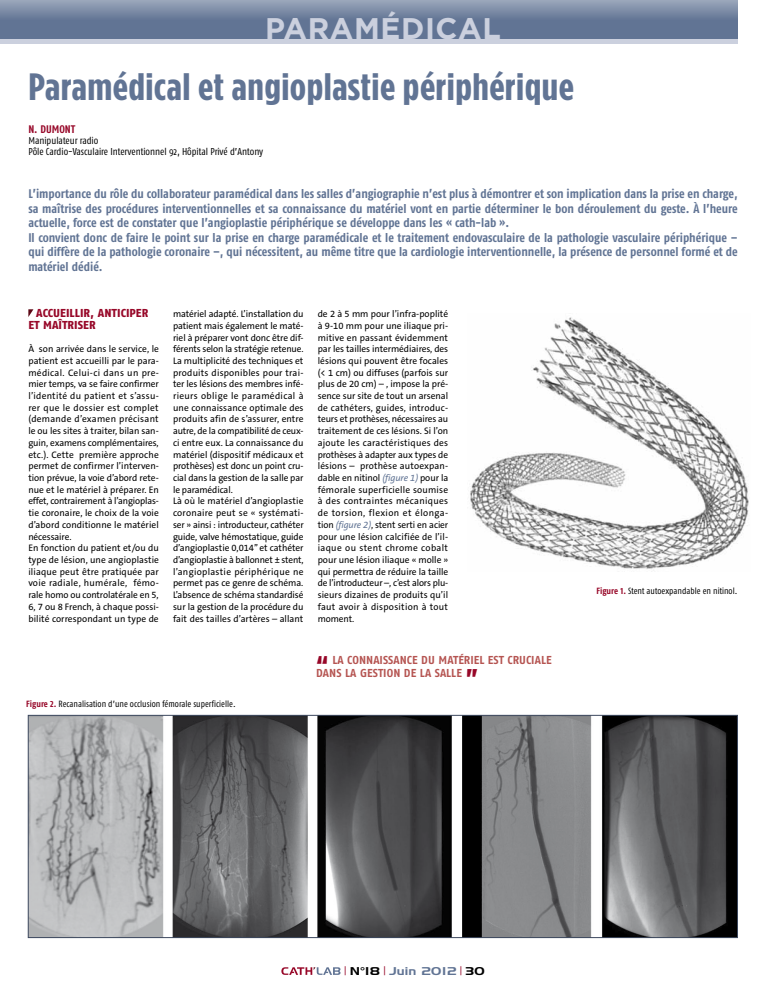
<style>
.page{position:relative;width:766px;height:993px;background:#fff}
.page>*{position:absolute;margin:0;border:0;box-sizing:border-box;transform-origin:0 0}
.t1{font:700 condensed 38px "Gotham HTF";letter-spacing:.01em;color:#617494;scale:1.14 1}
.t2{font:700 29.8px "Gotham HTF";letter-spacing:.02em;color:#cbd0de}
.t3{font:12.5px/14.5px "Fago Co Bold Lf";color:#617494}
.t4{font:11.5px "Fago No Bold Lf";letter-spacing:.015em;color:#b55451}
.t5{font:11.5px/11.7px "Fago No Exb Lf";letter-spacing:.005em;color:#970728}
.t6{font:11px "Handel Gothic BT";letter-spacing:.015em;color:#617494;scale:1.2 1}
.t7{font:11px "Fago Co Bold Lf";color:#970728}
.t8{font:10px/11px "Fago Co";color:#000}
.t9{font:9.5px/11.7px "The Sans B5 Plain";color:#000}
.t10{font:9px "Fago Co Regular Lf";letter-spacing:.005em;color:#000}
.s1{font-style:italic;color:#617494}
.s2{font-family:"Fago No Exb Lf";font-size:23px;color:#970728}
.s3{font-family:"Fago Co Bold Lf";color:#970728}
.s4{font-family:"The Sans B5 Plain";font-size:9px;color:#970728}
.s5{color:#000}
</style>
<div class="page">
<svg style="left:28px;top:309px;width:5px;height:8px"></svg>
<img style="left:30px;top:717px;width:705px;height:218px">
<div style="left:28px;top:715px;width:709px;height:222px;border:1px solid #3c485e"></div>
<img style="left:470px;top:317px;width:279px;height:254px">
<div style="left:0;top:26px;width:737px;height:17px;background:#cbd0de"></div>
<div style="left:0;top:0;width:737px;height:39px;background:linear-gradient(to bottom,#8d9ab1,#52678a)"></div>
<hr style="left:765px;top:0;width:1px;height:39px;background:#617494">
<svg style="left:281px;top:967px;width:59px;height:7px"></svg>
<h2 class="t2" style="left:265px;top:11px;width:237px">PARAMÉDICAL</h2>
<h1 class="t1" style="left:28px;top:66px;width:480px">Paramédical et angioplastie périphérique</h1>
<p class="t7" style="left:28px;top:123px;width:48px">N. DUMONT</p>
<p class="t8" style="left:28px;top:135px;width:236px">Manipulateur radio<br>Pôle Cardio-Vasculaire Interventionnel 92, Hôpital Privé d’Antony</p>
<p class="t3" style="left:28px;top:186px;width:710px">L’importance du rôle du collaborateur paramédical dans les salles d’angiographie n’est plus à démontrer et son implication dans la prise en charge, sa maîtrise des procédures interventionnelles et sa connaissance du matériel vont en partie déterminer le bon déroulement du geste. À l’heure actuelle, force est de constater que l’angioplastie périphérique se développe dans les « cath-lab ».<br>Il convient donc de faire le point sur la prise en charge paramédicale et le traitement endovasculaire de la pathologie vasculaire périphérique – qui diffère de la pathologie coronaire –, qui nécessitent, au même titre que la cardiologie interventionnelle, la présence de personnel formé et de matériel dédié.</p>
<p class="t5" style="left:28px;top:307px;width:121px;text-indent:8px">ACCUEILLIR, ANTICIPER<br>ET MAÎTRISER</p>
<p class="t9" style="left:28px;top:343px;width:132px">À son arrivée dans le service, le patient est accueilli par le para&shy;médical. Celui-ci dans un pre&shy;mier temps, va se faire confirmer l’identité du patient et s’assu&shy;rer que le dossier est complet (demande d’examen précisant le ou les sites à traiter, bilan san&shy;guin, examens complémentaires, etc.). Cette première approche permet de confirmer l’interven&shy;tion prévue, la voie d’abord rete&shy;nue et le matériel à préparer. En effet, contrairement à l’angioplas&shy;tie coronaire, le choix de la voie d’abord conditionne le matériel nécessaire.<br>En fonction du patient et/ou du type de lésion, une angioplastie iliaque peut être pratiquée par voie radiale, humérale, fémo&shy;rale homo ou controlatérale en 5,<br>6, 7 ou 8 French, à chaque possi&shy;bilité correspondant un type de</p>
<p class="t9" style="left:173px;top:308px;width:132px">matériel adapté. L’installation du patient mais également le maté&shy;riel à préparer vont donc être dif&shy;férents selon la stratégie retenue.<br>La multiplicité des techniques et produits disponibles pour trai&shy;ter les lésions des membres infé&shy;rieurs oblige le paramédical à une connaissance optimale des produits afin de s’assurer, entre autre, de la compatibilité de ceux&shy;ci entre eux. La connaissance du matériel (dispositif médicaux et prothèses) est donc un point cru&shy;cial dans la gestion de la salle par le paramédical.<br>Là où le matériel d’angioplastie coronaire peut se « systémati&shy;ser » ainsi : introducteur, cathéter guide, valve hémostatique, guide d’angioplastie 0,014’’ et cathéter d’angioplastie à ballonnet ± stent, l’angioplastie périphérique ne permet pas ce genre de schéma.<br>L’absence de schéma standardisé sur la gestion de la procédure du fait des tailles d’artères – allant</p>
<p class="t9" style="left:317px;top:308px;width:132px;text-align:justify">de 2 à 5 mm pour l’infra-poplité à 9-10 mm pour une iliaque pri&shy;mitive en passant évidemment par les tailles intermédiaires, des lésions qui pouvent être focales (&lt; 1 cm) ou diffuses (parfois sur plus de 20 cm) – , impose la pré&shy;sence sur site de tout un arsenal de cathéters, guides, introduc&shy;teurs et prothèses, nécessaires au traitement de ces lésions. Si l’on ajoute les caractéristiques des prothèses à adapter aux types de lésions – prothèse autoexpan&shy;dable en nitinol <span class="s1">(figure 1)</span> pour la fémorale superficielle soumise à des contraintes mécaniques de torsion, flexion et élonga&shy;tion <span class="s1">(figure 2)</span>, stent serti en acier pour une lésion calcifiée de l’il&shy;iaque ou stent chrome cobalt pour une lésion iliaque « molle » qui permettra de réduire la taille de l’introducteur –, c’est alors plu&shy;sieurs dizaines de produits qu’il faut avoir à disposition à tout moment.</p>
<p class="t4" style="left:316px;top:653px;width:38px"><span class="s2">“</span>LACONNAISSANCE</p>
<p class="t4" style="left:421px;top:653px;width:24px">DU MATÉRIE</p>
<p class="t4" style="left:479px;top:653px;width:15px">L EST</p>
<p class="t4" style="left:507px;top:653px;width:7px">CRUCIA</p>
<p class="t4" style="left:541px;top:653px;width:11px">LE</p>
<p class="t4" style="left:316px;top:666px;width:8px">DANS</p>
<p class="t4" style="left:345px;top:666px;width:22px">LA GESTION</p>
<p class="t4" style="left:404px;top:666px;width:76px">DE LA SALLE <span class="s2">”</span></p>
<p class="t10" style="left:26px;top:698px;width:211px"><span class="s3">Figure 2.</span> Recanalisation d’une occlusion fémorale superficielle.</p>
<p class="t10" style="left:596px;top:585px;width:142px"><span class="s3">Figure 1.</span> Stent autoexpandable en nitinol.</p>
<p class="t6" style="left:343px;top:963px;width:119px"><span class="s4">|</span> <span class="s5">N°18</span> <span class="s4">|</span> Juin 2012 <span class="s4">|</span> <span class="s5">30</span></p>
</div>
